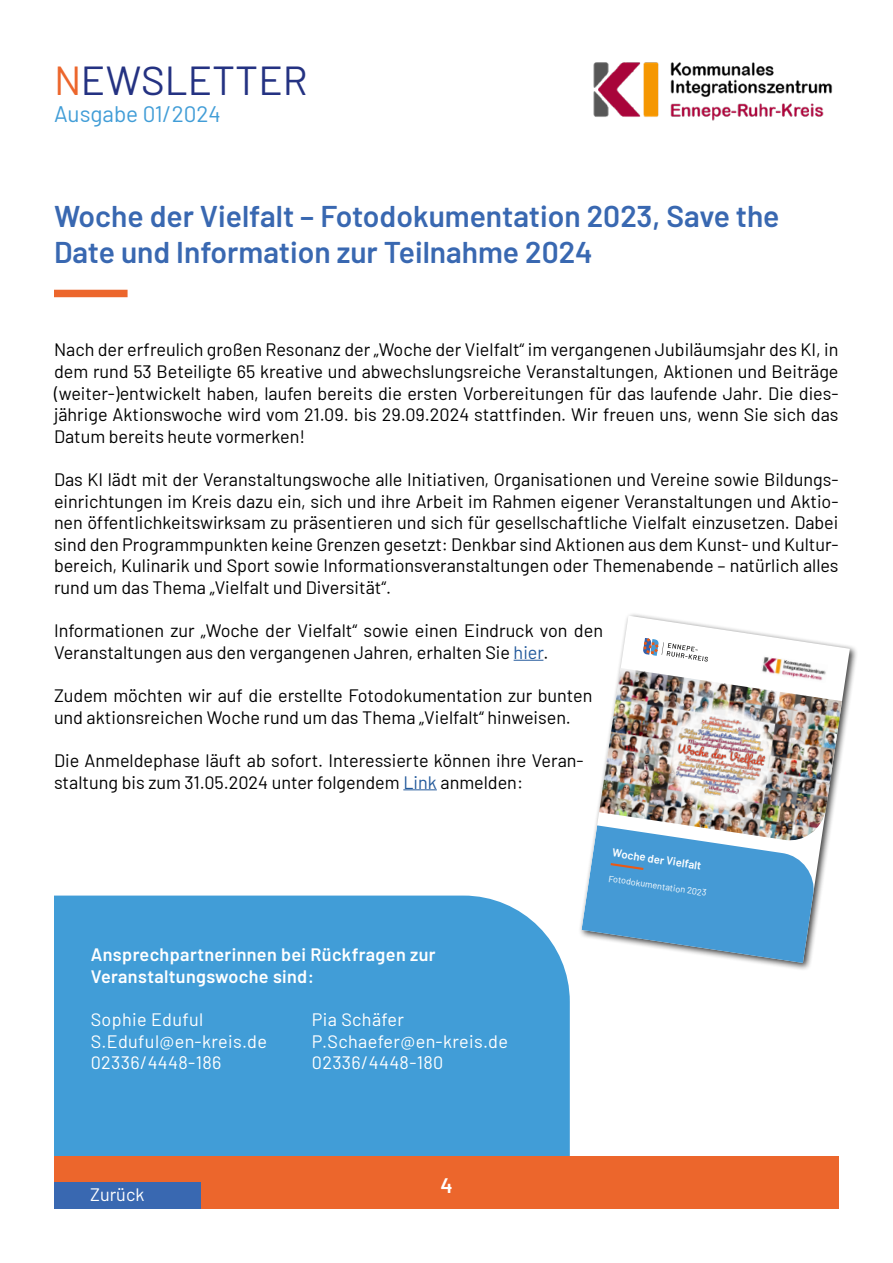
<style>
.page{position:relative;width:893px;height:1263px;background:#fff}
.page>*{position:absolute;margin:0;border:0;box-sizing:border-box;transform-origin:0 0}
.t1{font:40.5px "Barlow";color:#243282}
.t2{font:600 30px/36px "Barlow";color:#3968b1}
.t3{font:22.5px "Barlow";color:#419dd7}
.t4{font:600 21px "Barlow";color:#fff}
.t5{font:18px/21.6px "Barlow";color:#000}
.t6{font:18px/21.6px "Barlow";letter-spacing:.02em;color:#fff}
.t7{font:600 18px/21.6px "Barlow";letter-spacing:.02em;color:#fff}
.t8{font:600 11.25px "Barlow";color:#fff}
.t9{font:9px "Barlow";color:#fff}
.s1{color:#ec662c}
.s2{color:#22599b}
</style>
<div class="page">
<div style="left:578px;top:612px;width:280px;height:359px;background:#000;opacity:.75"></div>
<svg style="left:581px;top:616px;width:269px;height:347px"></svg>
<svg style="left:643px;top:638px;width:65px;height:24px"></svg>
<img style="left:760px;top:655px;width:68px;height:13px">
<img style="left:599px;top:668px;width:243px;height:175px">
<img style="left:663px;top:699px;width:115px;height:115px">
<img style="left:668px;top:707px;width:105px;height:103px">
<svg style="left:581px;top:825px;width:235px;height:138px"></svg>
<div style="left:54px;top:290px;width:74px;height:7px;background:#ec662c"></div>
<svg style="left:514px;top:660px;width:29px;height:1px"></svg>
<hr style="left:403px;top:789px;width:34px;height:1px;background:#22599b">
<div style="left:54px;top:895px;width:516px;height:262px;background:#419dd7"></div>
<img style="left:593px;top:62px;width:240px;height:59px">
<div style="left:54px;top:1157px;width:785px;height:52px;background:#ec662c"></div>
<div style="left:54px;top:1183px;width:147px;height:26px;background:#3968b1"></div>
<h1 class="t1" style="left:54px;top:51px;width:255px"><span class="s1">N</span>EWSLETTER</h1>
<p class="t3" style="left:54px;top:97px;width:168px">Ausgabe 01/2024</p>
<h2 class="t2" style="left:54px;top:196px;width:727px">Woche der Vielfalt – Fotodokumentation 2023, Save the<br>Date und Information zur Teilnahme 2024</h2>
<p class="t5" style="left:54px;top:338px;width:786px;text-align:justify">Nach der erfreulich großen Resonanz der „Woche der Vielfalt“ im vergangenen Jubiläumsjahr des KI, in dem rund 53 Beteiligte 65 kreative und abwechslungsreiche Veranstaltungen, Aktionen und Beiträge (weiter-)entwickelt haben, laufen bereits die ersten Vorbereitungen für das laufende Jahr. Die dies&shy;jährige Aktionswoche wird vom 21.09. bis 29.09.2024 stattfinden. Wir freuen uns, wenn Sie sich das Datum bereits heute vormerken!</p>
<p class="t5" style="left:54px;top:467px;width:786px;text-align:justify">Das KI lädt mit der Veranstaltungswoche alle Initiativen, Organisationen und Vereine sowie Bildungs&shy;einrichtungen im Kreis dazu ein, sich und ihre Arbeit im Rahmen eigener Veranstaltungen und Aktio&shy;nen öffentlichkeitswirksam zu präsentieren und sich für gesellschaftliche Vielfalt einzusetzen. Dabei sind den Programmpunkten keine Grenzen gesetzt: Denkbar sind Aktionen aus dem Kunst- und Kultur&shy;bereich, Kulinarik und Sport sowie Informationsveranstaltungen oder Themenabende – natürlich alles rund um das Thema „Vielfalt und Diversität“.</p>
<p class="t5" style="left:54px;top:619px;width:550px">Informationen zur „Woche der Vielfalt“ sowie einen Eindruck von den<br>Veranstaltungen aus den vergangenen Jahren, erhalten Sie <span class="s2">hier</span>.</p>
<p class="t5" style="left:54px;top:683px;width:540px">Zudem möchten wir auf die erstellte Fotodokumentation zur bunten und aktionsreichen Woche rund um das Thema „Vielfalt“ hinweisen.</p>
<p class="t5" style="left:54px;top:748px;width:531px">Die Anmeldephase läuft ab sofort. Interessierte können ihre Veran&shy;staltung bis zum 31.05.2024 unter folgendem <span class="s2">Link</span> anmelden:</p>
<p class="t7" style="left:91px;top:942px;width:346px">Ansprechpartnerinnen bei Rückfragen zur<br>Veranstaltungswoche sind:</p>
<p class="t6" style="left:91px;top:1007px;width:178px">Sophie Eduful<br>S.Eduful@en-kreis.de<br>02336/4448-186</p>
<p class="t6" style="left:312px;top:1007px;width:198px">Pia Schäfer<br>P.Schaefer@en-kreis.de<br>02336/4448-180</p>
<p class="t6" style="left:90px;top:1182px;width:56px">Zurück</p>
<p class="t4" style="left:440px;top:1170px;width:14px">4</p>
<p class="t8" style="left:614px;top:844px;width:91px;rotate:9deg">Woche der Vielfalt</p>
<p class="t9" style="left:609px;top:872px;width:100px;rotate:8deg">Fotodokumentation 2023</p>
</div>
